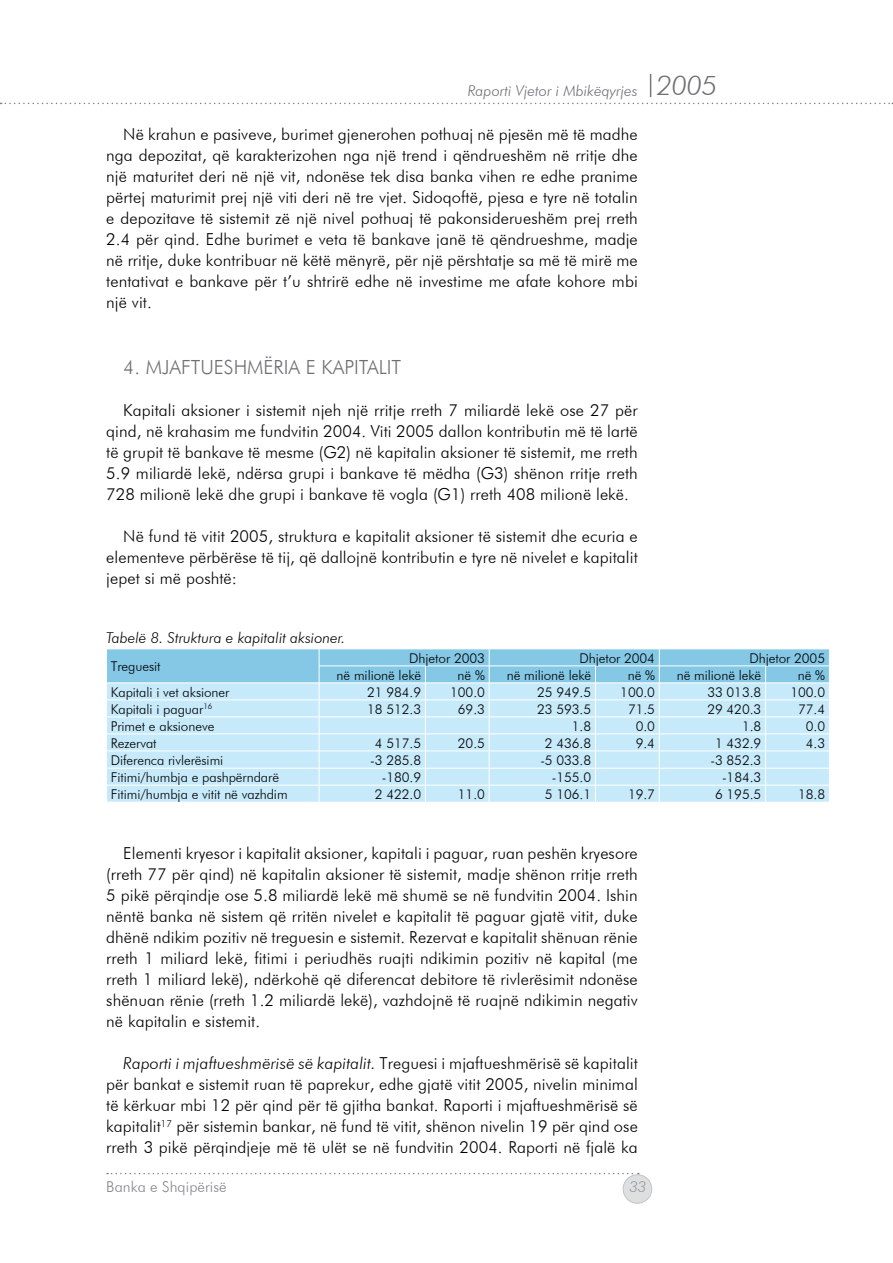
<style>
.page{position:relative;width:893px;height:1263px;background:#fff}
.page>*{position:absolute;margin:0;border:0;box-sizing:border-box;transform-origin:0 0}
.t1{font:300 19.5px "Futura BT";color:#6d6f71}
.t2{font:300 16.5px/21px "Futura BT";letter-spacing:.005em;color:#000;text-align:justify}
.t3{font:italic 300 15px "Futura BT";color:#000}
.t4{font:italic 300 15px "Futura BT";color:#6d6f71}
.t5{font:300 15px "Futura BT";letter-spacing:.005em;color:#848688}
.t6{font:italic 300 15px "Futura BT";color:#939598}
.t7{font:300 13.5px "Futura BT";letter-spacing:-.005em;color:#000}
.s1{font-size:27px}
.s2{font-style:italic}
</style>
<div class="page">
<svg style="left:0;top:103px;width:893px;height:1px"></svg>
<svg style="left:650px;top:74px;width:1px;height:23px"></svg>
<svg style="left:107px;top:1173px;width:532px;height:1px"></svg>
<div style="left:623px;top:1175px;width:29px;height:28px;background:#dee0e0;border-radius:50%"></div>
<div style="left:623px;top:1174px;width:29px;height:29px;border:1px solid #a7a9ac;border-radius:50%"></div>
<svg style="left:107px;top:649px;width:723px;height:153px"></svg>
<p class="t4" style="left:468px;top:82px;width:251px">Raporti Vjetor i Mbikëqyrjes <span class="s1">2005</span></p>
<p class="t2" style="left:106px;top:124px;width:533px;text-indent:17px">Në krahun e pasiveve, burimet gjenerohen pothuaj në pjesën më të madhe nga depozitat, që karakterizohen nga një trend i qëndrueshëm në rritje dhe një maturitet deri në një vit, ndonëse tek disa banka vihen re edhe pranime përtej maturimit prej një viti deri në tre vjet. Sidoqoftë, pjesa e tyre në totalin e depozitave të sistemit zë një nivel pothuaj të pakonsiderueshëm prej rreth 2.4 për qind. Edhe burimet e veta të bankave janë të qëndrueshme, madje në rritje, duke kontribuar në këtë mënyrë, për një përshtatje sa më të mirë me tentativat e bankave për t’u shtrirë edhe në investime me afate kohore mbi një vit.</p>
<p class="t1" style="left:123px;top:355px;width:279px">4. MJAFTUESHMËRIA E KAPITALIT</p>
<p class="t2" style="left:106px;top:400px;width:533px;text-indent:17px">Kapitali aksioner i sistemit njeh një rritje rreth 7 miliardë lekë ose 27 për qind, në krahasim me fundvitin 2004. Viti 2005 dallon kontributin më të lartë të grupit të bankave të mesme (G2) në kapitalin aksioner të sistemit, me rreth 5.9 miliardë lekë, ndërsa grupi i bankave të mëdha (G3) shënon rritje rreth 728 milionë lekë dhe grupi i bankave të vogla (G1) rreth 408 milionë lekë.</p>
<p class="t2" style="left:106px;top:526px;width:533px;text-indent:17px">N ë fund të vitit 2005, struktura e kapitalit aksioner të sistemit dhe ecuria e elementeve përbërëse të tij, që dallojnë kontributin e tyre në nivelet e kapitalit jepet si më poshtë:</p>
<p class="t3" style="left:106px;top:628px;width:240px">Tabelë 8. Struktura e kapitalit aksioner.</p>
<p class="t7" style="left:111px;top:658px;width:51px">Treguesit</p>
<p class="t7" style="left:409px;top:649px;width:77px">Dhjetor 2003</p>
<p class="t7" style="left:579px;top:649px;width:77px">Dhjetor 2004</p>
<p class="t7" style="left:749px;top:649px;width:77px">Dhjetor 2005</p>
<p class="t7" style="left:337px;top:666px;width:86px">në milionë lekë</p>
<p class="t7" style="left:458px;top:666px;width:29px">në %</p>
<p class="t7" style="left:507px;top:666px;width:86px">në milionë lekë</p>
<p class="t7" style="left:628px;top:666px;width:29px">në %</p>
<p class="t7" style="left:677px;top:666px;width:86px">në milionë lekë</p>
<p class="t7" style="left:798px;top:666px;width:29px">në %</p>
<p class="t7" style="left:111px;top:683px;width:120px">Kapitali i vet aksioner</p>
<p class="t7" style="left:367px;top:683px;width:55px">21 984.9</p>
<p class="t7" style="left:450px;top:683px;width:36px">100.0</p>
<p class="t7" style="left:537px;top:683px;width:55px">25 949.5</p>
<p class="t7" style="left:620px;top:683px;width:36px">100.0</p>
<p class="t7" style="left:707px;top:683px;width:55px">33 013.8</p>
<p class="t7" style="left:790px;top:683px;width:36px">100.0</p>
<p class="t7" style="left:111px;top:700px;width:103px">Kapitali i paguar<sup>16</sup></p>
<p class="t7" style="left:367px;top:700px;width:55px">18 512.3</p>
<p class="t7" style="left:458px;top:700px;width:29px">69.3</p>
<p class="t7" style="left:537px;top:700px;width:55px">23 593.5</p>
<p class="t7" style="left:628px;top:700px;width:29px">71.5</p>
<p class="t7" style="left:707px;top:700px;width:55px">29 420.3</p>
<p class="t7" style="left:798px;top:700px;width:29px">77.4</p>
<p class="t7" style="left:111px;top:717px;width:105px">Primet e aksioneve</p>
<p class="t7" style="left:572px;top:717px;width:21px">1.8</p>
<p class="t7" style="left:636px;top:717px;width:21px">0.0</p>
<p class="t7" style="left:742px;top:717px;width:21px">1.8</p>
<p class="t7" style="left:806px;top:717px;width:21px">0.0</p>
<p class="t7" style="left:111px;top:734px;width:47px">Rezervat</p>
<p class="t7" style="left:375px;top:734px;width:48px">4 517.5</p>
<p class="t7" style="left:458px;top:734px;width:29px">20.5</p>
<p class="t7" style="left:545px;top:734px;width:48px">2 436.8</p>
<p class="t7" style="left:636px;top:734px;width:21px">9.4</p>
<p class="t7" style="left:715px;top:734px;width:48px">1 432.9</p>
<p class="t7" style="left:806px;top:734px;width:21px">4.3</p>
<p class="t7" style="left:111px;top:752px;width:114px">Diferenca rivlerësimi</p>
<p class="t7" style="left:370px;top:752px;width:52px">-3 285.8</p>
<p class="t7" style="left:540px;top:752px;width:52px">-5 033.8</p>
<p class="t7" style="left:710px;top:752px;width:52px">-3 852.3</p>
<p class="t7" style="left:111px;top:769px;width:170px">Fitimi/humbja e pashpërndarë</p>
<p class="t7" style="left:382px;top:769px;width:41px">-180.9</p>
<p class="t7" style="left:552px;top:769px;width:41px">-155.0</p>
<p class="t7" style="left:722px;top:769px;width:41px">-184.3</p>
<p class="t7" style="left:111px;top:786px;width:178px">Fitimi/humbja e vitit në vazhdim</p>
<p class="t7" style="left:375px;top:786px;width:48px">2 422.0</p>
<p class="t7" style="left:458px;top:786px;width:29px">11.0</p>
<p class="t7" style="left:545px;top:786px;width:48px">5 106.1</p>
<p class="t7" style="left:628px;top:786px;width:29px">19.7</p>
<p class="t7" style="left:715px;top:786px;width:48px">6 195.5</p>
<p class="t7" style="left:798px;top:786px;width:29px">18.8</p>
<p class="t2" style="left:106px;top:843px;width:533px;text-indent:17px">Elementi kryesor i kapitalit aksioner, kapitali i paguar, ruan peshën kryesore (rreth 77 për qind) në kapitalin aksioner të sistemit, madje shënon rritje rreth 5 pikë përqindje ose 5.8 miliardë lekë më shumë se në fundvitin 2004. Ishin nëntë banka në sistem që rritën nivelet e kapitalit të paguar gjatë vitit, duke dhënë ndikim pozitiv në treguesin e sistemit. Rezervat e kapitalit shënuan rënie rreth 1 miliard lekë, fitimi i periudhës ruajti ndikimin pozitiv në kapital (me rreth 1 miliard lekë), ndërkohë që diferencat debitore të rivlerësimit ndonëse shënuan rënie (rreth 1.2 miliardë lekë), vazhdojnë të ruajnë ndikimin negativ në kapitalin e sistemit.</p>
<p class="t2" style="left:106px;top:1053px;width:533px;text-indent:17px"><span class="s2">Raporti i mjaftueshmërisë së kapitalit.</span> Treguesi i mjaftueshmërisë së kapitalit për bankat e sistemit ruan të paprekur, edhe gjatë vitit 2005, nivelin minimal të kërkuar mbi 12 për qind për të gjitha bankat. Raporti i mjaftueshmërisë së kapitalit<sup>17</sup> për sistemin bankar, në fund të vitit, shënon nivelin 19 për qind ose rreth 3 pikë përqindjeje më të ulët se në fundvitin 2004. Raporti në fjalë ka</p>
<p class="t5" style="left:106px;top:1177px;width:122px">Banka e Shqipërisë</p>
<p class="t6" style="left:629px;top:1177px;width:9px">33</p>
<p class="t6" style="left:629px;top:1177px;width:9px">3</p>
</div>
